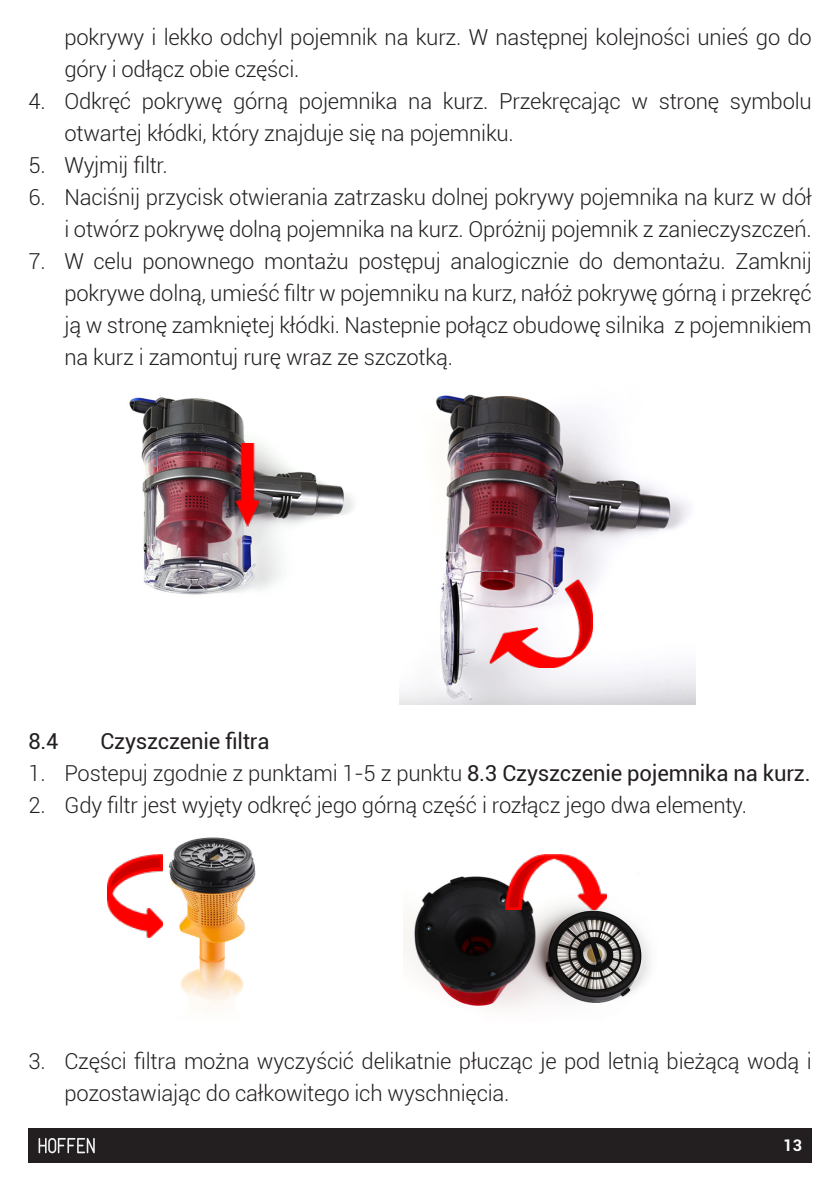
<style>
.page{position:relative;width:840px;height:1191px;background:#fff}
.page>*{position:absolute;margin:0;border:0;box-sizing:border-box;transform-origin:0 0}
.t1{font:300 22px/32px "Roboto";letter-spacing:-.01em;color:#231f20}
.t2{font:22px "Roboto";letter-spacing:-.01em;color:#231f20}
.t3{font:700 16px "Roboto";color:#fff}
.s1{font-weight:400}
</style>
<div class="page">
<div style="left:28px;top:1128px;width:783px;height:34px;background:#231f20"></div>
<svg style="left:39px;top:1138px;width:56px;height:15px"></svg>
<img style="left:129px;top:397px;width:225px;height:198px">
<img style="left:399px;top:394px;width:295px;height:310px">
<img style="left:489px;top:580px;width:103px;height:87px">
<img style="left:235px;top:444px;width:23px;height:82px">
<img style="left:156px;top:837px;width:100px;height:173px">
<img style="left:403px;top:876px;width:248px;height:133px">
<img style="left:108px;top:855px;width:55px;height:82px">
<img style="left:505px;top:855px;width:101px;height:54px">
<p class="t1" style="left:64px;top:20px;width:748px">pokrywy i lekko odchyl pojemnik na kurz. W następnej kolejności unieś go do góry i odłącz obie części.</p>
<p class="t1" style="left:64px;top:84px;width:748px;text-indent:-36px">4. Odkręć pokrywę górną pojemnika na kurz. Przekręcając w stronę symbolu otwartej kłódki, który znajduje się na pojemniku.</p>
<p class="t1" style="left:28px;top:148px;width:141px">5. Wyjmij filtr.</p>
<p class="t1" style="left:28px;top:180px;width:784px;text-align:right">6. Naciśnij przycisk otwierania zatrzasku dolnej pokrywy pojemnika na kurz w dół i otwórz pokrywę dolną pojemnika na kurz. Opróżnij pojemnik z zanieczyszczeń.</p>
<p class="t1" style="left:64px;top:244px;width:748px;text-align:justify;text-indent:-36px">7. W celu ponownego montażu postępuj analogicznie do demontażu. Zamknij pokrywe dolną, umieść filtr w pojemniku na kurz, nałóż pokrywę górną i przekręć ją w stronę zamkniętej kłódki. Nastepnie połącz obudowę silnika z pojemnikiem na kurz i zamontuj rurę wraz ze szczotką.</p>
<p class="t2" style="left:28px;top:726px;width:32px">8.4</p>
<p class="t2" style="left:100px;top:726px;width:170px">Czyszczenie filtra</p>
<p class="t1" style="left:28px;top:756px;width:783px">1. Postepuj zgodnie z punktami 1-5 z punktu <span class="s1">8.3 Czyszczenie pojemnika na kurz.</span></p>
<p class="t1" style="left:28px;top:788px;width:719px">2. Gdy filtr jest wyjęty odkręć jego górną część i rozłącz jego dwa elementy.</p>
<p class="t1" style="left:64px;top:1044px;width:748px;text-indent:-36px">3. Części filtra można wyczyścić delikatnie płucząc je pod letnią bieżącą wodą i pozostawiając do całkowitego ich wyschnięcia.</p>
<p class="t3" style="left:782px;top:1133px;width:20px">13</p>
</div>
